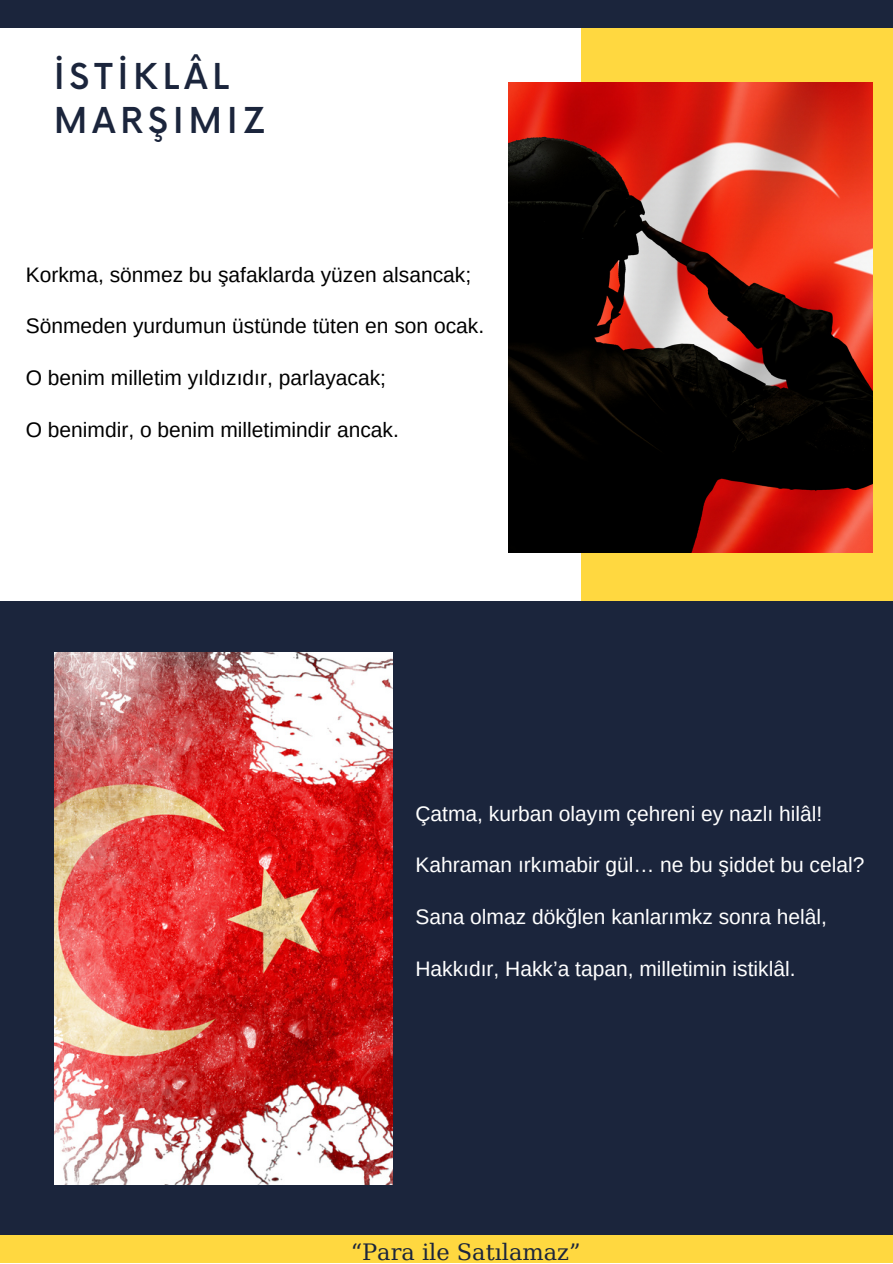
<style>
.page{position:relative;width:893px;height:1264px;background:#fff}
.page>*{position:absolute;margin:0;border:0;box-sizing:border-box;transform-origin:0 0}
.t1{font:500 34.8px/43.8px "Now";letter-spacing:.15em;color:#1b253c}
.t2{font:22.5px "DejaVu Serif";color:#1b253c}
.t3{font:21px "Arimo";color:#fff}
.t4{font:21px "Arimo";color:#000}
</style>
<div class="page">
<div style="left:573px;top:13px;width:319px;height:608px;background:#ffd840"></div>
<div style="left:0;top:592px;width:892px;height:652px;background:#1b253c"></div>
<svg style="left:0;top:0;width:892px;height:36px;fill:#1b253c"></svg>
<div style="left:0;top:1235px;width:892px;height:27px;background:#ffd840"></div>
<img style="left:508px;top:82px;width:364px;height:470px">
<img style="left:54px;top:652px;width:338px;height:532px">
<h1 class="t1" style="left:54px;top:57px;width:213px">İSTİKLÂL<br>MARŞIMIZ</h1>
<p class="t4" style="left:26px;top:262px;width:447px">Korkma, sönmez bu şafaklarda yüzen alsancak;</p>
<p class="t4" style="left:26px;top:314px;width:460px">Sönmeden yurdumun üstünde tüten en son ocak.</p>
<p class="t4" style="left:26px;top:366px;width:362px">O benim milletim yıldızıdır, parlayacak;</p>
<p class="t4" style="left:26px;top:418px;width:374px">O benimdir, o benim milletimindir ancak.</p>
<p class="t3" style="left:415px;top:801px;width:408px">Çatma, kurban olayım çehreni ey nazlı hilâl!</p>
<p class="t3" style="left:415px;top:853px;width:450px">Kahraman ırkımabir gül… ne bu şiddet bu celal?</p>
<p class="t3" style="left:415px;top:905px;width:413px">Sana olmaz dökğlen kanlarımkz sonra helâl,</p>
<p class="t3" style="left:415px;top:956px;width:381px">Hakkıdır, Hakk’a tapan, milletimin istiklâl.</p>
<p class="t2" style="left:350px;top:1239px;width:231px">“Para ile Satılamaz”</p>
</div>
